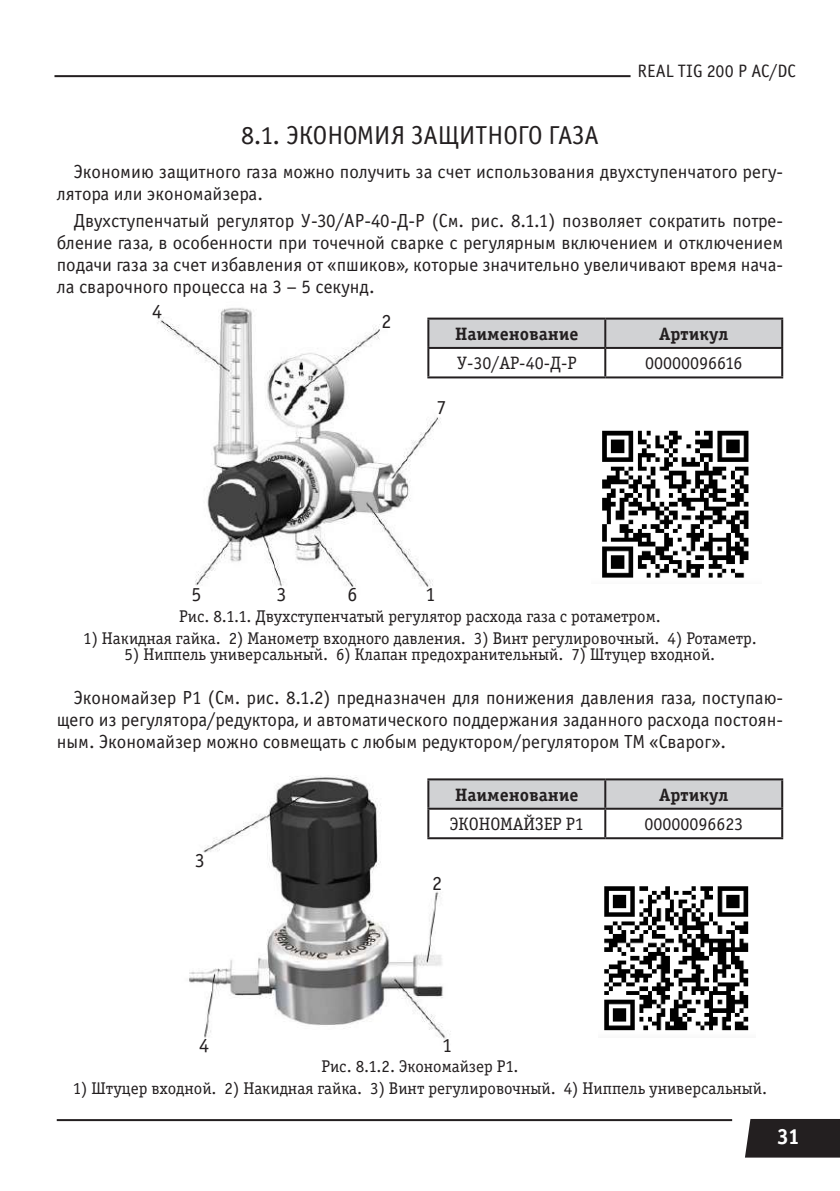
<style>
.page{position:relative;width:840px;height:1191px;background:#fff}
.page>*{position:absolute;margin:0;border:0;box-sizing:border-box;transform-origin:0 0}
.t1{font:26px "Officina Sans Book C";color:#231f20}
.t2{font:22px "Officina Serif Bold C";color:#fff}
.t3{font:20px "Officina Sans Book C";color:#231f20}
.t4{font:19px/22px "Officina Sans Book C";color:#231f20;text-align:justify}
.t5{font:18px "Officina Serif Book C";color:#231f20}
.t6{font:18px "Officina Serif Bold C";color:#231f20}
.t7{font:18px "Officina Sans Book C";color:#231f20}
.t8{font:17px "Officina Serif Book C";color:#231f20}
</style>
<div class="page">
<div style="left:745px;top:1119px;width:94px;height:38px;background:#231f20"></div>
<hr style="left:57px;top:1119px;width:674px;height:2px;background:#231f20">
<hr style="left:54px;top:75px;width:576px;height:2px;background:#231f20">
<img style="left:157px;top:308px;width:302px;height:279px">
<img style="left:189px;top:776px;width:287px;height:263px">
<svg style="left:429px;top:319px;width:351px;height:28px;background:#cccdcf"></svg>
<hr style="left:427px;top:317px;width:178px;height:2px;background:#231f20">
<hr style="left:427px;top:319px;width:2px;height:28px;background:#231f20">
<hr style="left:605px;top:317px;width:177px;height:2px;background:#231f20">
<hr style="left:604px;top:319px;width:2px;height:28px;background:#231f20">
<hr style="left:780px;top:319px;width:2px;height:28px;background:#231f20">
<hr style="left:427px;top:347px;width:178px;height:2px;background:#231f20">
<hr style="left:427px;top:349px;width:2px;height:27px;background:#231f20">
<hr style="left:605px;top:347px;width:177px;height:2px;background:#231f20">
<hr style="left:604px;top:349px;width:2px;height:27px;background:#231f20">
<hr style="left:780px;top:349px;width:2px;height:27px;background:#231f20">
<hr style="left:427px;top:376px;width:178px;height:2px;background:#231f20">
<hr style="left:605px;top:376px;width:177px;height:2px;background:#231f20">
<div style="left:429px;top:780px;width:351px;height:27px;background:#d1d2d4"></div>
<hr style="left:427px;top:778px;width:178px;height:2px;background:#231f20">
<hr style="left:427px;top:780px;width:2px;height:27px;background:#231f20">
<hr style="left:605px;top:778px;width:177px;height:2px;background:#231f20">
<hr style="left:604px;top:780px;width:2px;height:27px;background:#231f20">
<hr style="left:780px;top:780px;width:2px;height:27px;background:#231f20">
<hr style="left:427px;top:807px;width:178px;height:2px;background:#231f20">
<hr style="left:427px;top:809px;width:2px;height:28px;background:#231f20">
<hr style="left:605px;top:807px;width:177px;height:2px;background:#231f20">
<hr style="left:604px;top:809px;width:2px;height:28px;background:#231f20">
<hr style="left:780px;top:809px;width:2px;height:28px;background:#231f20">
<hr style="left:427px;top:837px;width:178px;height:2px;background:#231f20">
<hr style="left:605px;top:837px;width:177px;height:2px;background:#231f20">
<img style="left:602px;top:430px;width:147px;height:148px">
<img style="left:604px;top:886px;width:145px;height:145px">
<p class="t7" style="left:637px;top:61px;width:160px">REAL TIG 200 P AC/DC</p>
<h1 class="t1" style="left:241px;top:121px;width:359px">8.1. ЭКОНОМИЯ ЗАЩИТНОГО ГАЗА</h1>
<p class="t4" style="left:57px;top:161px;width:727px;text-indent:17px">Экономию защитного газа можно получить за счет использования двухступенчатого регу&shy;лятора или экономайзера.</p>
<p class="t4" style="left:57px;top:210px;width:727px;text-indent:17px">Двухступенчатый регулятор У-30/АР-40-Д-Р (См. рис. 8.1.1) позволяет сократить потре&shy;бление газа, в особенности при точечной сварке с регулярным включением и отключением подачи газа за счет избавления от «пшиков», которые значительно увеличивают время нача&shy;ла сварочного процесса на 3 – 5 секунд.</p>
<p class="t3" style="left:152px;top:301px;width:11px">4</p>
<p class="t3" style="left:381px;top:310px;width:11px">2</p>
<p class="t6" style="left:455px;top:324px;width:125px">Наименование</p>
<p class="t6" style="left:658px;top:324px;width:71px">Артикул</p>
<p class="t5" style="left:457px;top:353px;width:121px">У-30/АР-40-Д-Р</p>
<p class="t5" style="left:644px;top:353px;width:99px">00000096616</p>
<p class="t3" style="left:436px;top:396px;width:11px">7</p>
<p class="t3" style="left:191px;top:583px;width:11px">5</p>
<p class="t3" style="left:276px;top:583px;width:11px">3</p>
<p class="t3" style="left:347px;top:583px;width:11px">6</p>
<p class="t3" style="left:425px;top:583px;width:11px">1</p>
<p class="t8" style="left:179px;top:607px;width:483px">Рис. 8.1.1. Двухступенчатый регулятор расхода газа с ротаметром.</p>
<p class="t8" style="left:83px;top:628px;width:674px">1) Накидная гайка. 2) Манометр входного давления. 3) Винт регулировочный. 4) Ротаметр.</p>
<p class="t8" style="left:124px;top:644px;width:592px">5) Ниппель универсальный. 6) Клапан предохранительный. 7) Штуцер входной.</p>
<p class="t4" style="left:57px;top:687px;width:727px;text-indent:17px">Экономайзер Р1 (См. рис. 8.1.2) предназначен для понижения давления газа, поступаю&shy;щего из регулятора/редуктора, и автоматического поддержания заданного расхода постоян&shy;ным. Экономайзер можно совмещать с любым редуктором/регулятором ТМ «Сварог».</p>
<p class="t3" style="left:195px;top:849px;width:11px">3</p>
<p class="t6" style="left:455px;top:784px;width:125px">Наименование</p>
<p class="t6" style="left:658px;top:784px;width:71px">Артикул</p>
<p class="t5" style="left:449px;top:814px;width:136px">ЭКОНОМАЙЗЕР Р1</p>
<p class="t5" style="left:644px;top:814px;width:100px">00000096623</p>
<p class="t3" style="left:432px;top:872px;width:11px">2</p>
<p class="t3" style="left:199px;top:1034px;width:11px">4</p>
<p class="t3" style="left:442px;top:1034px;width:11px">1</p>
<p class="t8" style="left:321px;top:1057px;width:198px">Рис. 8.1.2. Экономайзер Р1.</p>
<p class="t8" style="left:73px;top:1079px;width:695px">1) Штуцер входной. 2) Накидная гайка. 3) Винт регулировочный. 4) Ниппель универсальный.</p>
<p class="t2" style="left:776px;top:1124px;width:25px">31</p>
</div>
